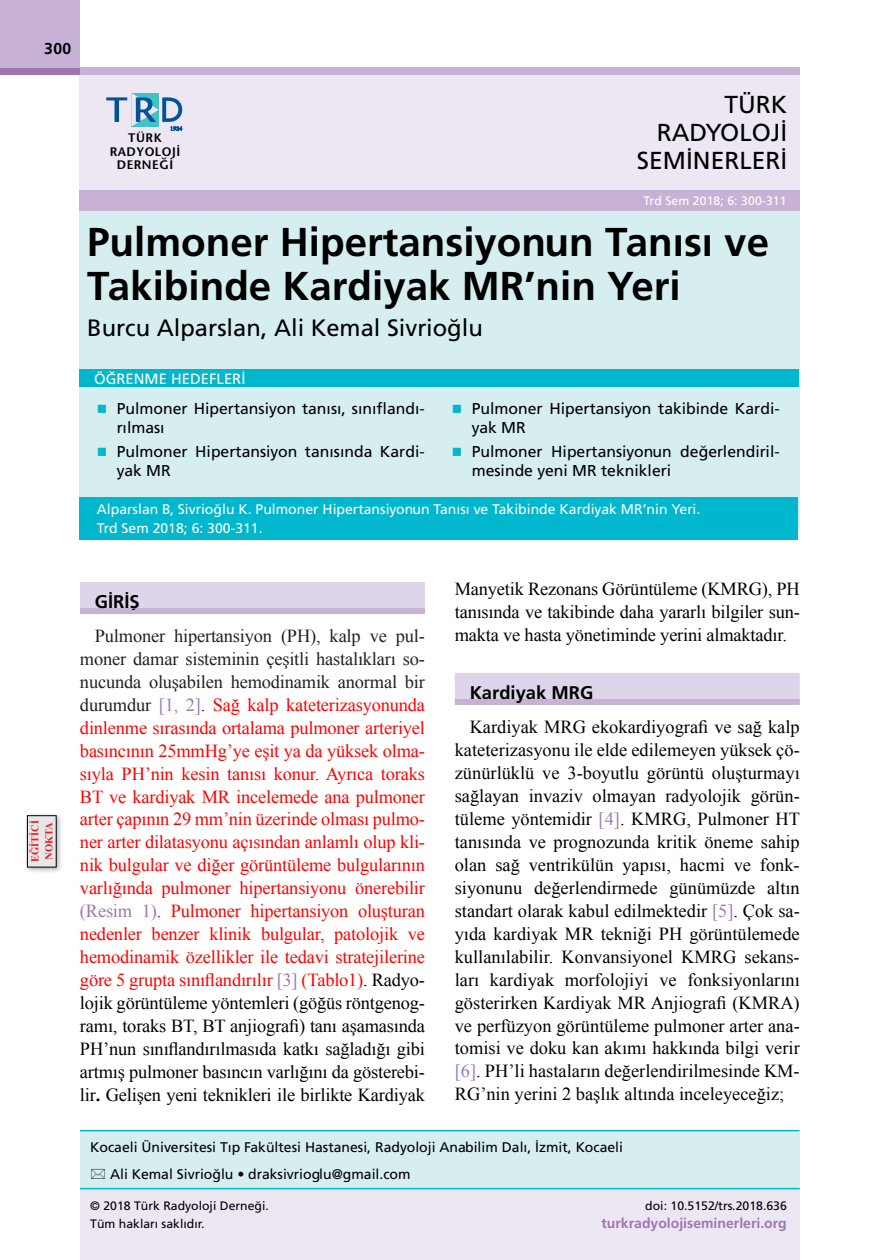
<style>
.page{position:relative;width:879px;height:1260px;background:#fff}
.page>*{position:absolute;margin:0;border:0;box-sizing:border-box;transform-origin:0 0}
.t1{font:40.25px/43.8px "Frutiger Bold Tr";color:#000}
.t2{font:24.5px/28px "Frutiger Normal Tr";color:#000;text-align:right}
.t3{font:23.62px "Frutiger Normal Tr";color:#000}
.t4{font:18.38px/22.9px "Times New Roman";letter-spacing:-.01em;color:#f00;text-align:justify}
.t5{font:18.38px/22.9px "Times New Roman";letter-spacing:-.005em;color:#000;text-align:justify}
.t6{font:18.38px "Frutiger Bold Tr";color:#000}
.t7{font:15.75px/19.2px "Frutiger Normal Tr";color:#000}
.t8{font:15.75px "Frutiger Bold Tr";color:#000}
.t9{font:14.88px "Frutiger Normal Tr";color:#fff}
.t10{font:14px/27.5px "Frutiger Normal Tr";color:#000}
.t11{font:14px/19.2px "Frutiger Normal Tr";color:#fff}
.t12{font:14px "Frutiger Bold Tr";color:#9e76b4}
.t13{font:600 12.42px/13.5px "Stone Sans Std";letter-spacing:.04em;color:#000;text-align:center}
.t14{font:12.25px "Frutiger Normal Tr";color:#000}
.t15{font:12.25px "Frutiger Normal Tr";letter-spacing:.005em;color:#fff}
.t16{font:700 10.5px/14px "Times New Roman";color:#ed1d24}
.s1{color:#00b7ce}
.s2{color:#212121}
.s3{color:#9e76b4}
.s4{color:#000}
.s5{font-weight:700;color:#000}
</style>
<div class="page">
<div style="left:79px;top:75px;width:720px;height:115px;background:#ede7f3"></div>
<div style="left:79px;top:190px;width:720px;height:21px;background:#c7b2d6"></div>
<div style="left:79px;top:211px;width:720px;height:317px;background:#d6eef0"></div>
<div style="left:79px;top:369px;width:719px;height:18px;background:#00b7ce"></div>
<div style="left:80px;top:582px;width:345px;height:29px;background:#dfd5ea"></div>
<div style="left:80px;top:608px;width:345px;height:6px;background:#c7b2d6"></div>
<div style="left:454px;top:673px;width:345px;height:29px;background:#dfd5ea"></div>
<div style="left:454px;top:699px;width:345px;height:6px;background:#c7b2d6"></div>
<div style="left:80px;top:1130px;width:719px;height:58px;background:#d6eef0"></div>
<hr style="left:80px;top:1130px;width:719px;height:1px;background:#00b7ce">
<div style="left:80px;top:1189px;width:719px;height:71px;background:#ede7f3"></div>
<hr style="left:80px;top:1188px;width:719px;height:1px;background:#00b7ce">
<svg style="left:106px;top:93px;width:76px;height:38px"></svg>
<div style="left:23px;top:812px;width:41px;height:62px;background:#000;opacity:.33"></div>
<div style="left:27px;top:816px;width:29px;height:51px;background:#e6e7e8"></div>
<div style="left:27px;top:815px;width:29px;height:52px;border:1px solid #000"></div>
<div style="left:79px;top:68px;width:720px;height:7px;background:#c7b2d6"></div>
<div style="left:0;top:68px;width:79px;height:7px;background:#9e76b4"></div>
<div style="left:0;top:0;width:79px;height:68px;background:#c7b2d6"></div>
<div style="left:79px;top:497px;width:718px;height:43px;background:#00b7ce"></div>
<p class="t8" style="left:44px;top:39px;width:28px">300</p>
<p class="t13" style="left:110px;top:131px;width:72px">TÜRK<br>RADYOLOJİ<br>DERNEĞİ</p>
<h2 class="t2" style="left:636px;top:90px;width:152px">TÜRK<br>RADYOLOJİ<br>SEMİNERLERİ</h2>
<p class="t15" style="left:643px;top:193px;width:144px">Trd Sem 2018; 6: 300-311</p>
<h1 class="t1" style="left:87px;top:219px;width:683px">Pulmoner Hipertansiyonun Tanısı ve<br>Takibinde Kardiyak MR’nin Yeri</h1>
<p class="t3" style="left:87px;top:314px;width:397px">Burcu Alparslan, Ali Kemal Sivrioğlu</p>
<p class="t9" style="left:94px;top:370px;width:153px">ÖĞRENME HEDEFLERİ</p>
<p class="t7" style="left:117px;top:398px;width:309px;text-indent:-20px"><span class="s1">■</span> Pulmoner Hipertansiyon tanısı, sınıflandı&shy;rılması</p>
<p class="t7" style="left:117px;top:442px;width:309px;text-indent:-20px"><span class="s1">■</span> Pulmoner Hipertansiyon tanısında Kardi&shy;yak MR</p>
<p class="t7" style="left:471px;top:398px;width:309px;text-indent:-20px"><span class="s1">■</span> Pulmoner Hipertansiyon takibinde Kardi&shy;yak MR</p>
<p class="t7" style="left:471px;top:442px;width:309px;text-indent:-20px"><span class="s1">■</span> Pulmoner Hipertansiyonun değerlendiril&shy;mesinde yeni MR teknikleri</p>
<p class="t11" style="left:97px;top:499px;width:604px">Alparslan B, Sivrioğlu K. Pulmoner Hipertansiyonun Tanısı ve Takibinde Kardiyak MR’nin Yeri.<br>Trd Sem 2018; 6: 300-311.</p>
<p class="t16" style="left:28px;top:862px;width:44px;rotate:-90deg">EĞİTİCİ<br>NOKTA</p>
<p class="t5" style="left:454px;top:577px;width:346px">Manyetik Rezonans Görüntüleme (KMRG), PH tanısında ve takibinde daha yararlı bilgiler sun&shy;makta ve hasta yönetiminde yerini almaktadır.</p>
<p class="t6" style="left:95px;top:591px;width:46px">GİRİŞ</p>
<p class="t4" style="left:80px;top:624px;width:346px;text-indent:15px"><span class="s2">Pulmoner hipertansiyon (PH), kalp ve pul&shy;moner damar sisteminin çeşitli hastalıkları so&shy;nucunda oluşabilen hemodinamik anormal bir durumdur</span> <span class="s3">[1, 2]</span><span class="s2">.</span> Sağ kalp kateterizasyonunda dinlenme sırasında ortalama pulmoner arteriyel basıncının 25mmHg’ye eşit ya da yüksek olma&shy;sıyla PH’nin kesin tanısı konur. Ayrıca toraks BT ve kardiyak MR incelemede ana pulmoner arter çapının 29 mm’nin üzerinde olması pulmo&shy;ner arter dilatasyonu açısından anlamlı olup kli&shy;nik bulgular ve diğer görüntüleme bulgularının varlığında pulmoner hipertansiyonu önerebilir <span class="s3">(Resim 1)</span>. Pulmoner hipertansiyon oluşturan nedenler benzer klinik bulgular, patolojik ve hemodinamik özellikler ile tedavi stratejilerine göre 5 grupta sınıflandırılır <span class="s3">[3]</span> (Tablo1)<span class="s4">. Radyo&shy;lojik görüntüleme yöntemleri (göğüs röntgenog&shy;ramı, toraks BT, BT anjiografi) tanı aşamasında PH’nun sınıflandırılmasıda katkı sağladığı gibi artmış pulmoner basıncın varlığını da gösterebi&shy;lir</span><span class="s5">.</span> <span class="s4">Gelişen yeni teknikleri ile birlikte Kardiyak</span></p>
<p class="t6" style="left:469px;top:682px;width:125px">Kardiyak MRG</p>
<p class="t5" style="left:454px;top:715px;width:346px;text-indent:15px">Kardiyak MRG ekokardiyografi ve sağ kalp kateterizasyonu ile elde edilemeyen yüksek çö&shy;zünürlüklü ve 3-boyutlu görüntü oluşturmayı sağlayan invaziv olmayan radyolojik görün&shy;tüleme yöntemidir <span class="s3">[4]</span>. KMRG, Pulmoner HT tanısında ve prognozunda kritik öneme sahip olan sağ ventrikülün yapısı, hacmi ve fonk&shy;siyonunu değerlendirmede günümüzde altın standart olarak kabul edilmektedir <span class="s3">[5]</span>. Çok sa&shy;yıda kardiyak MR tekniği PH görüntülemede kullanılabilir. Konvansiyonel KMRG sekans&shy;ları kardiyak morfolojiyi ve fonksiyonlarını gösterirken Kardiyak MR Anjiografi (KMRA) ve perfüzyon görüntüleme pulmoner arter ana&shy;tomisi ve doku kan akımı hakkında bilgi verir <span class="s3">[6]</span>. PH’li hastaların değerlendirilmesinde KM-RG’nin yerini 2 başlık altında inceleyeceğiz;</p>
<p class="t10" style="left:110px;top:1133px;width:514px;text-indent:-20px">Kocaeli Üniversitesi Tıp Fakültesi Hastanesi, Radyoloji Anabilim Dalı, İzmit, Kocaeli<br>Ali Kemal Sivrioğlu • draksivrioglu@gmail.com</p>
<p class="t14" style="left:90px;top:1199px;width:180px">© 2018 Türk Radyoloji Derneği.</p>
<p class="t14" style="left:645px;top:1199px;width:143px">doi: 10.5152/trs.2018.636</p>
<p class="t14" style="left:90px;top:1216px;width:116px">Tüm hakları saklıdır.</p>
<p class="t12" style="left:601px;top:1214px;width:187px">turkradyolojiseminerleri.org</p>
</div>
